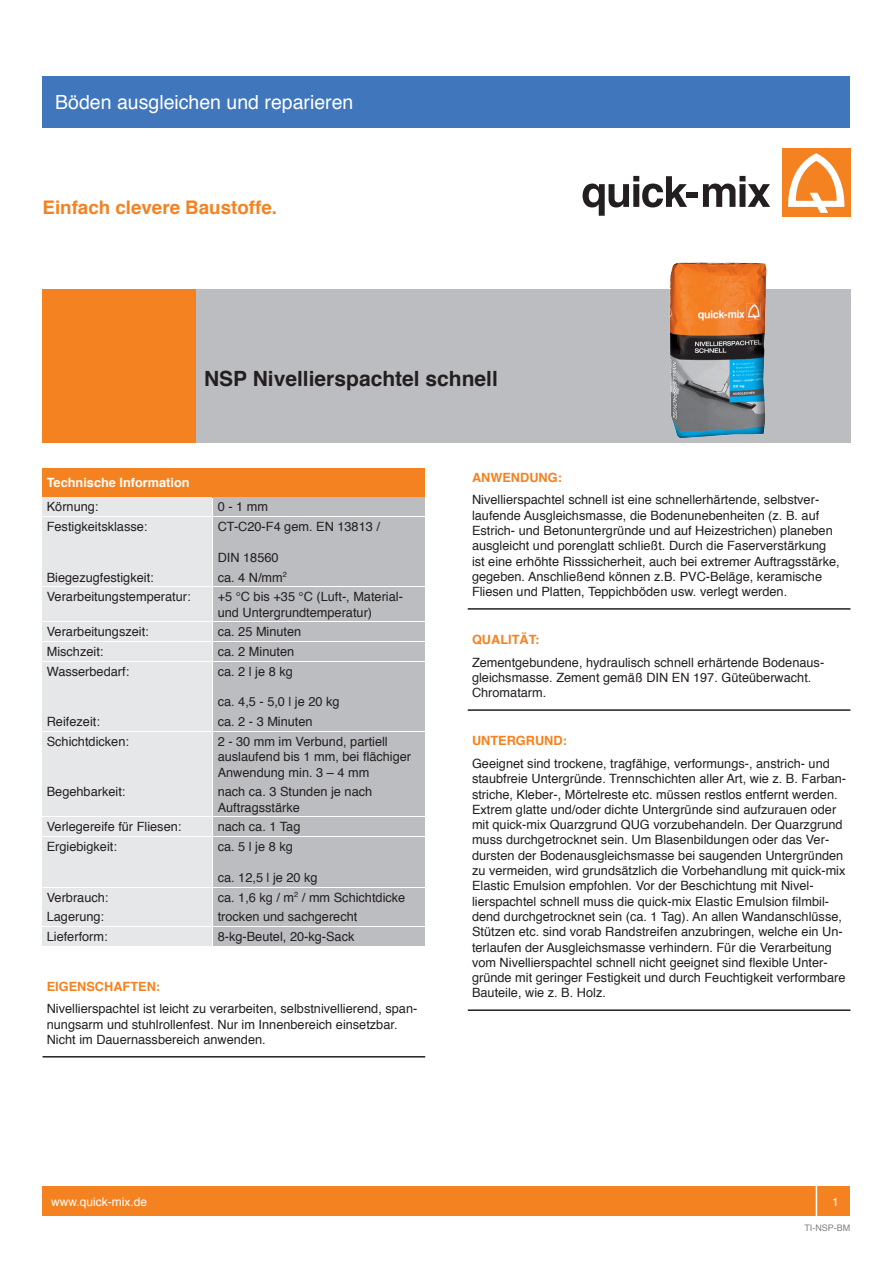
<style>
.page{position:relative;width:893px;height:1263px;background:#fff}
.page>*{position:absolute;margin:0;border:0;box-sizing:border-box;transform-origin:0 0}
.t1{font:700 21px "Helvetica";color:#231f20}
.t2{font:19.5px "Helvetica";color:#fff}
.t3{font:700 18.75px "Helvetica";color:#f58220}
.t4{font:12.75px/15.3px "Helvetica";color:#231f20}
.t5{font:700 12.75px "Helvetica";color:#f58220}
.t6{font:700 12.75px "Helvetica";color:#fff}
.t7{font:12px "Helvetica";color:#fff}
.t8{font:9px "Helvetica";color:#808285}
</style>
<div class="page">
<div style="left:43px;top:77px;width:807px;height:51px;background:#4076bc"></div>
<svg style="left:583px;top:176px;width:104px;height:40px"></svg>
<div style="left:686px;top:192px;width:12px;height:6px;background:#231f20"></div>
<svg style="left:703px;top:176px;width:67px;height:31px"></svg>
<div style="left:782px;top:149px;width:68px;height:68px;background:#f58220"></div>
<svg style="left:788px;top:153px;width:57px;height:60px"></svg>
<div style="left:43px;top:1186px;width:807px;height:30px;background:#f58220"></div>
<div style="left:816px;top:1181px;width:39px;height:40px;border:2px solid #fff"></div>
<div style="left:191px;top:289px;width:659px;height:153px;background:#bcbdc0"></div>
<div style="left:43px;top:289px;width:153px;height:153px;background:#f58220"></div>
<img style="left:669px;top:262px;width:98px;height:176px">
<div style="left:43px;top:468px;width:382px;height:29px;background:#f58220"></div>
<div style="left:43px;top:497px;width:169px;height:19px;background:#e6e7e9"></div>
<div style="left:213px;top:497px;width:212px;height:19px;background:#bcbdc0"></div>
<div style="left:43px;top:517px;width:169px;height:49px;background:#e6e7e9"></div>
<div style="left:213px;top:517px;width:212px;height:49px;background:#bcbdc0"></div>
<div style="left:43px;top:568px;width:169px;height:18px;background:#e6e7e9"></div>
<div style="left:213px;top:568px;width:212px;height:18px;background:#bcbdc0"></div>
<div style="left:43px;top:587px;width:169px;height:34px;background:#e6e7e9"></div>
<div style="left:213px;top:587px;width:212px;height:34px;background:#bcbdc0"></div>
<div style="left:43px;top:622px;width:169px;height:19px;background:#e6e7e9"></div>
<div style="left:213px;top:622px;width:212px;height:19px;background:#bcbdc0"></div>
<div style="left:43px;top:642px;width:169px;height:19px;background:#e6e7e9"></div>
<div style="left:213px;top:642px;width:212px;height:19px;background:#bcbdc0"></div>
<div style="left:43px;top:662px;width:169px;height:49px;background:#e6e7e9"></div>
<div style="left:213px;top:662px;width:212px;height:49px;background:#bcbdc0"></div>
<div style="left:43px;top:712px;width:169px;height:19px;background:#e6e7e9"></div>
<div style="left:213px;top:712px;width:212px;height:19px;background:#bcbdc0"></div>
<div style="left:43px;top:732px;width:169px;height:49px;background:#e6e7e9"></div>
<div style="left:213px;top:732px;width:212px;height:49px;background:#bcbdc0"></div>
<div style="left:43px;top:782px;width:169px;height:34px;background:#e6e7e9"></div>
<div style="left:213px;top:782px;width:212px;height:34px;background:#bcbdc0"></div>
<div style="left:43px;top:818px;width:169px;height:18px;background:#e6e7e9"></div>
<div style="left:213px;top:818px;width:212px;height:18px;background:#bcbdc0"></div>
<div style="left:43px;top:837px;width:169px;height:49px;background:#e6e7e9"></div>
<div style="left:213px;top:837px;width:212px;height:49px;background:#bcbdc0"></div>
<div style="left:43px;top:888px;width:169px;height:18px;background:#e6e7e9"></div>
<div style="left:213px;top:888px;width:212px;height:18px;background:#bcbdc0"></div>
<div style="left:43px;top:907px;width:169px;height:19px;background:#e6e7e9"></div>
<div style="left:213px;top:907px;width:212px;height:19px;background:#bcbdc0"></div>
<div style="left:43px;top:927px;width:169px;height:19px;background:#e6e7e9"></div>
<div style="left:213px;top:927px;width:212px;height:19px;background:#bcbdc0"></div>
<hr style="left:43px;top:1056px;width:382px;height:1px;background:#231f20">
<hr style="left:468px;top:608px;width:382px;height:2px;background:#231f20">
<hr style="left:468px;top:709px;width:382px;height:2px;background:#231f20">
<hr style="left:468px;top:1009px;width:382px;height:2px;background:#231f20">
<p class="t2" style="left:55px;top:87px;width:300px">Böden ausgleichen und reparieren</p>
<p class="t3" style="left:43px;top:192px;width:236px">Einfach clevere Baustoffe.</p>
<p class="t1" style="left:204px;top:361px;width:295px">NSP Nivellierspachtel schnell</p>
<p class="t6" style="left:47px;top:473px;width:144px">Technische Information</p>
<p class="t4" style="left:47px;top:500px;width:53px">Körnung:</p>
<p class="t4" style="left:218px;top:500px;width:52px">0 - 1 mm</p>
<p class="t4" style="left:47px;top:519px;width:102px">Festigkeitsklasse:</p>
<p class="t4" style="left:218px;top:519px;width:164px">CT-C20-F4 gem. EN 13813 /</p>
<p class="t4" style="left:218px;top:550px;width:62px">DIN 18560</p>
<p class="t4" style="left:47px;top:570px;width:109px">Biegezugfestigkeit:</p>
<p class="t4" style="left:218px;top:570px;width:71px">ca. 4 N/mm<sup>2</sup></p>
<p class="t4" style="left:47px;top:589px;width:145px">Verarbeitungstemperatur:</p>
<p class="t4" style="left:218px;top:589px;width:187px">+5 °C bis +35 °C (Luft-, Material&shy;und Untergrundtemperatur)</p>
<p class="t4" style="left:47px;top:625px;width:104px">Verarbeitungszeit:</p>
<p class="t4" style="left:218px;top:625px;width:85px">ca. 25 Minuten</p>
<p class="t4" style="left:47px;top:644px;width:58px">Mischzeit:</p>
<p class="t4" style="left:218px;top:644px;width:78px">ca. 2 Minuten</p>
<p class="t4" style="left:47px;top:664px;width:84px">Wasserbedarf:</p>
<p class="t4" style="left:218px;top:664px;width:77px">ca. 2 l je 8 kg</p>
<p class="t4" style="left:218px;top:695px;width:123px">ca. 4,5 - 5,0 l je 20 kg</p>
<p class="t4" style="left:47px;top:714px;width:55px">Reifezeit:</p>
<p class="t4" style="left:218px;top:714px;width:96px">ca. 2 - 3 Minuten</p>
<p class="t4" style="left:47px;top:734px;width:84px">Schichtdicken:</p>
<p class="t4" style="left:218px;top:734px;width:195px">2 - 30 mm im Verbund, partiell auslaufend bis 1 mm, bei flächiger<br>Anwendung min. 3 – 4 mm</p>
<p class="t4" style="left:47px;top:785px;width:80px">Begehbarkeit:</p>
<p class="t4" style="left:218px;top:785px;width:156px">nach ca. 3 Stunden je nach<br>Auftragsstärke</p>
<p class="t4" style="left:47px;top:820px;width:136px">Verlegereife für Fliesen:</p>
<p class="t4" style="left:218px;top:820px;width:84px">nach ca. 1 Tag</p>
<p class="t4" style="left:47px;top:839px;width:72px">Ergiebigkeit:</p>
<p class="t4" style="left:218px;top:839px;width:77px">ca. 5 l je 8 kg</p>
<p class="t4" style="left:218px;top:870px;width:101px">ca. 12,5 l je 20 kg</p>
<p class="t4" style="left:47px;top:890px;width:63px">Verbrauch:</p>
<p class="t4" style="left:218px;top:890px;width:189px">ca. 1,6 kg / m<sup>2</sup> / mm Schichtdicke</p>
<p class="t4" style="left:47px;top:910px;width:59px">Lagerung:</p>
<p class="t4" style="left:218px;top:910px;width:141px">trocken und sachgerecht</p>
<p class="t4" style="left:47px;top:929px;width:62px">Lieferform:</p>
<p class="t4" style="left:218px;top:929px;width:138px">8-kg-Beutel, 20-kg-Sack</p>
<p class="t5" style="left:47px;top:976px;width:115px">EIGENSCHAFTEN:</p>
<p class="t4" style="left:47px;top:1002px;width:372px">Nivellierspachtel ist leicht zu verarbeiten, selbstnivellierend, span&shy;nungsarm und stuhlrollenfest. Nur im Innenbereich einsetzbar.<br>Nicht im Dauernassbereich anwenden.</p>
<p class="t5" style="left:472px;top:467px;width:91px">ANWENDUNG:</p>
<p class="t4" style="left:472px;top:493px;width:369px">Nivellierspachtel schnell ist eine schnellerhärtende, selbstver&shy;laufende Ausgleichsmasse, die Bodenunebenheiten (z. B. auf Estrich- und Betonuntergründe und auf Heizestrichen) planeben ausgleicht und porenglatt schließt. Durch die Faserverstärkung ist eine erhöhte Risssicherheit, auch bei extremer Auftragsstärke, gegeben. Anschließend können z.B. PVC-Beläge, keramische Fliesen und Platten, Teppichböden usw. verlegt werden.</p>
<p class="t5" style="left:472px;top:629px;width:69px">QUALITÄT:</p>
<p class="t4" style="left:472px;top:655px;width:354px">Zementgebundene, hydraulisch schnell erhärtende Bodenaus&shy;gleichsmasse. Zement gemäß DIN EN 197. Güteüberwacht.<br>Chromatarm.</p>
<p class="t5" style="left:472px;top:730px;width:96px">UNTERGRUND:</p>
<p class="t4" style="left:472px;top:756px;width:376px">Geeignet sind trockene, tragfähige, verformungs-, anstrich- und staubfreie Untergründe. Trennschichten aller Art, wie z. B. Farban&shy;striche, Kleber-, Mörtelreste etc. müssen restlos entfernt werden.<br>Extrem glatte und/oder dichte Untergründe sind aufzurauen oder mit quick-mix Quarzgrund QUG vorzubehandeln. Der Quarzgrund muss durchgetrocknet sein. Um Blasenbildungen oder das Ver&shy;dursten der Bodenausgleichsmasse bei saugenden Untergründen zu vermeiden, wird grundsätzlich die Vorbehandlung mit quick-mix Elastic Emulsion empfohlen. Vor der Beschichtung mit Nivel&shy;lierspachtel schnell muss die quick-mix Elastic Emulsion filmbil&shy;dend durchgetrocknet sein (ca. 1 Tag). An allen Wandanschlüsse, Stützen etc. sind vorab Randstreifen anzubringen, welche ein Un&shy;terlaufen der Ausgleichsmasse verhindern. Für die Verarbeitung vom Nivellierspachtel schnell nicht geeignet sind flexible Unter&shy;gründe mit geringer Festigkeit und durch Feuchtigkeit verformbare Bauteile, wie z. B. Holz.</p>
<p class="t7" style="left:51px;top:1192px;width:98px">www.quick-mix.de</p>
<p class="t7" style="left:832px;top:1192px;width:8px">1</p>
<p class="t8" style="left:804px;top:1221px;width:47px">TI-NSP-BM</p>
</div>
